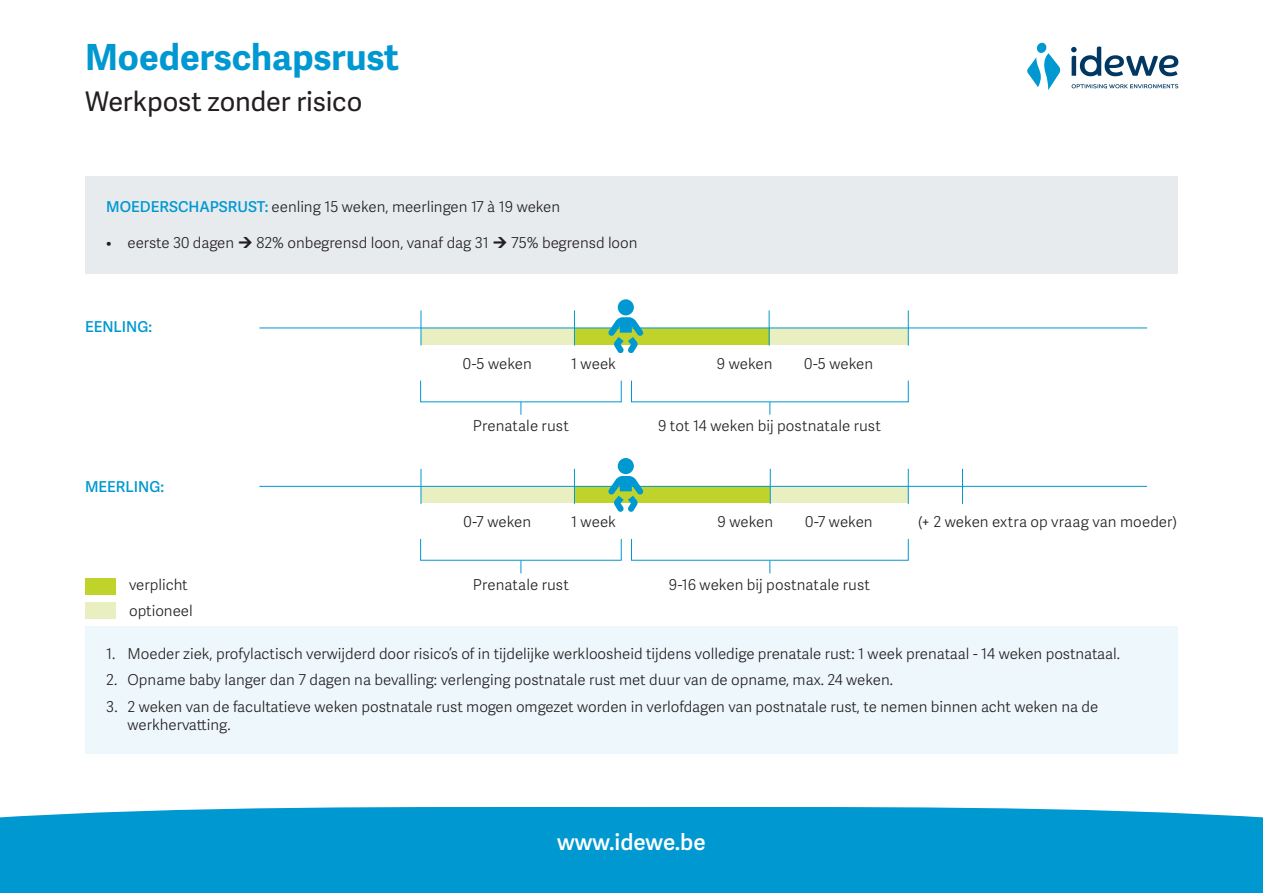
<style>
.page{position:relative;width:1263px;height:893px;background:#fff}
.page>*{position:absolute;margin:0;border:0;box-sizing:border-box;transform-origin:0 0}
.t1{font:700 36px "Adelle Sans";color:#0098d1}
.t2{font:27px "Adelle Sans";letter-spacing:-.005em;color:#231f20}
.t3{font:600 22.5px "Adelle Sans";color:#fff}
.t4{font:300 15px/18px "Adelle Sans";color:#231f20}
.t5{font:600 15px "Adelle Sans";color:#0098d1}
.s1{font-weight:600;color:#0098d1}
</style>
<div class="page">
<div style="left:575px;top:329px;width:194px;height:16px;background:#c0d32b"></div>
<div style="left:575px;top:486px;width:194px;height:16px;background:#c0d32b"></div>
<div style="left:770px;top:329px;width:138px;height:16px;background:#e9efc0"></div>
<div style="left:770px;top:486px;width:138px;height:16px;background:#e9efc0"></div>
<div style="left:421px;top:329px;width:153px;height:16px;background:#e9efc0"></div>
<div style="left:85px;top:579px;width:31px;height:16px;background:#c0d32b"></div>
<div style="left:85px;top:602px;width:31px;height:16px;background:#e9efc0"></div>
<div style="left:421px;top:486px;width:153px;height:16px;background:#e9efc0"></div>
<div style="left:85px;top:176px;width:1092px;height:98px;background:#e8ebed"></div>
<div style="left:85px;top:626px;width:1093px;height:128px;background:#edf7fc"></div>
<svg style="left:1027px;top:42px;width:33px;height:48px"></svg>
<svg style="left:1071px;top:47px;width:107px;height:29px"></svg>
<svg style="left:1071px;top:84px;width:107px;height:4px"></svg>
<hr style="left:259px;top:328px;width:888px;height:1px;background:#0098d1">
<hr style="left:421px;top:310px;width:1px;height:35px;background:#0098d1">
<hr style="left:574px;top:310px;width:1px;height:35px;background:#0098d1">
<hr style="left:769px;top:310px;width:1px;height:35px;background:#0098d1">
<hr style="left:908px;top:310px;width:1px;height:35px;background:#0098d1">
<hr style="left:259px;top:486px;width:888px;height:1px;background:#0098d1">
<hr style="left:421px;top:469px;width:1px;height:35px;background:#0098d1">
<hr style="left:574px;top:469px;width:1px;height:35px;background:#0098d1">
<hr style="left:770px;top:469px;width:1px;height:35px;background:#0098d1">
<hr style="left:908px;top:469px;width:1px;height:35px;background:#0098d1">
<hr style="left:962px;top:469px;width:1px;height:35px;background:#0098d1">
<div style="left:0;top:807px;width:1263px;height:86px;background:#0098d1"></div>
<svg style="left:520px;top:402px;width:1px;height:13px"></svg>
<svg style="left:769px;top:402px;width:1px;height:13px"></svg>
<svg style="left:520px;top:561px;width:1px;height:12px"></svg>
<svg style="left:769px;top:561px;width:1px;height:12px"></svg>
<div style="left:618px;top:299px;width:16px;height:16px;background:#0098d1;border-radius:50%"></div>
<svg style="left:608px;top:317px;width:36px;height:36px"></svg>
<div style="left:618px;top:458px;width:16px;height:16px;background:#0098d1;border-radius:50%"></div>
<svg style="left:608px;top:476px;width:36px;height:36px"></svg>
<h1 class="t1" style="left:85px;top:30px;width:315px">Moederschapsrust</h1>
<h2 class="t2" style="left:85px;top:82px;width:279px">Werkpost zonder risico</h2>
<p class="t4" style="left:106px;top:197px;width:455px"><span class="s1">MOEDERSCHAPSRUST:</span> eenling 15 weken, meerlingen 17 à 19 weken</p>
<p class="t4" style="left:106px;top:233px;width:129px">• eerste 30 dagen</p>
<p class="t4" style="left:256px;top:233px;width:234px">82% onbegrensd loon, vanaf dag 31</p>
<p class="t4" style="left:511px;top:233px;width:128px">75% begrensd loon</p>
<p class="t5" style="left:85px;top:316px;width:69px">EENLING:</p>
<p class="t5" style="left:85px;top:476px;width:81px">MEERLING:</p>
<p class="t4" style="left:129px;top:571px;width:65px;line-height:26.5px">verplicht optioneel</p>
<p class="t4" style="left:463px;top:354px;width:71px">0-5 weken</p>
<p class="t4" style="left:571px;top:354px;width:46px">1 week</p>
<p class="t4" style="left:804px;top:354px;width:71px">0-5 weken</p>
<p class="t4" style="left:717px;top:354px;width:57px">9 weken</p>
<p class="t4" style="left:473px;top:416px;width:97px">Prenatale rust</p>
<p class="t4" style="left:658px;top:416px;width:224px">9 tot 14 weken bij postnatale rust</p>
<p class="t4" style="left:463px;top:512px;width:69px">0-7 weken</p>
<p class="t4" style="left:571px;top:512px;width:46px">1 week</p>
<p class="t4" style="left:717px;top:512px;width:57px">9 weken</p>
<p class="t4" style="left:805px;top:512px;width:69px">0-7 weken</p>
<p class="t4" style="left:918px;top:512px;width:260px">(+ 2 weken extra op vraag van moeder)</p>
<p class="t4" style="left:473px;top:575px;width:97px">Prenatale rust</p>
<p class="t4" style="left:669px;top:575px;width:203px">9-16 weken bij postnatale rust</p>
<p class="t4" style="left:106px;top:644px;width:1015px">1. Moeder ziek, profylactisch verwijderd door risico’s of in tijdelijke werkloosheid tijdens volledige prenatale rust: 1 week prenataal - 14 weken postnataal.</p>
<p class="t4" style="left:106px;top:670px;width:788px">2. Opname baby langer dan 7 dagen na bevalling: verlenging postnatale rust met duur van de opname, max. 24 weken.</p>
<p class="t4" style="left:128px;top:697px;width:972px;text-indent:-21px">3. 2 weken van de facultatieve weken postnatale rust mogen omgezet worden in verlofdagen van postnatale rust, te nemen binnen acht weken na de werkhervatting.</p>
<h3 class="t3" style="left:557px;top:825px;width:150px">www.idewe.be</h3>
</div>
